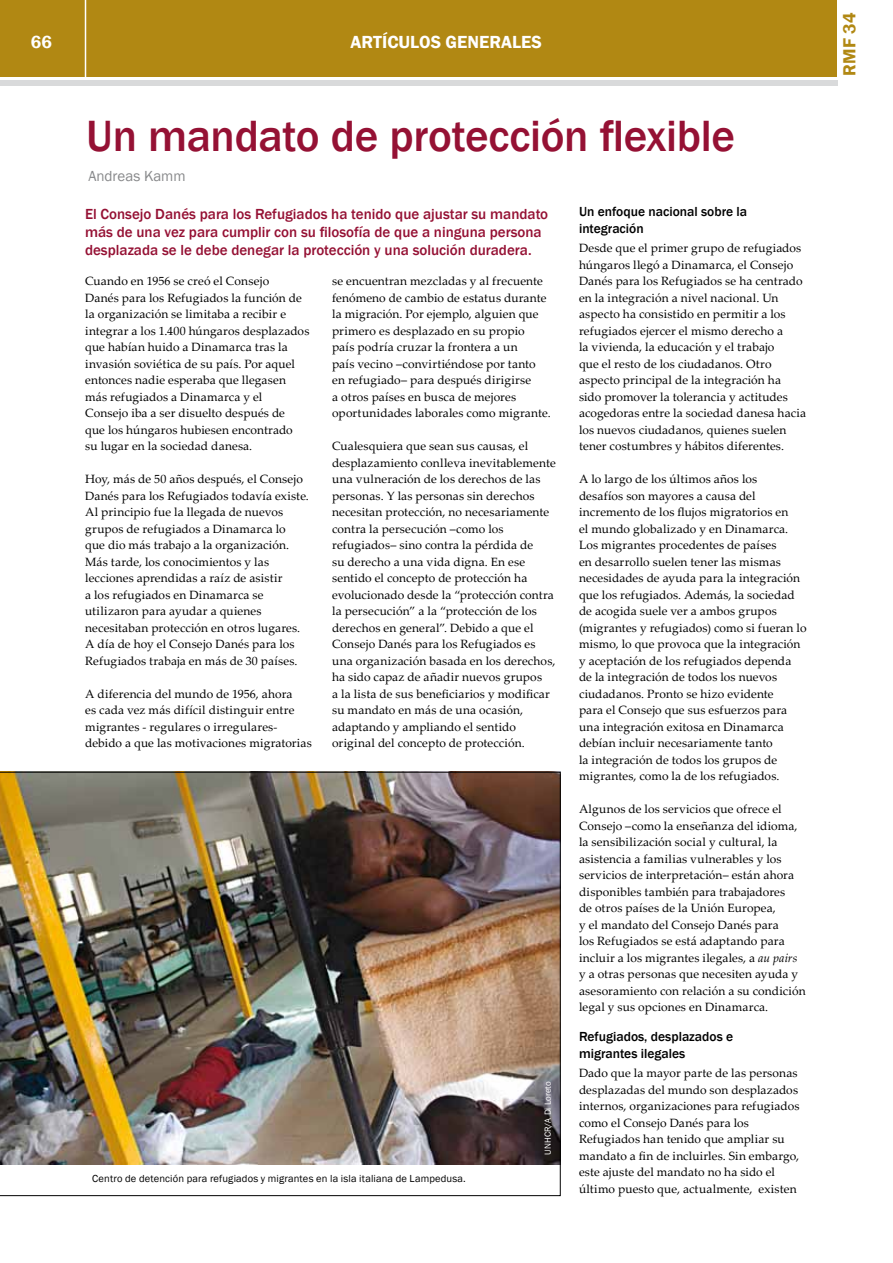
<style>
.page{position:relative;width:893px;height:1263px;background:#fff}
.page>*{position:absolute;margin:0;border:0;box-sizing:border-box;transform-origin:0 0}
.t1{font:500 45px "Franklin Gothic";letter-spacing:-.01em;color:#951134}
.t2{font:600 18px "Franklin Gothic";color:#fff}
.t3{font:600 18px "Franklin Gothic";color:#b18813}
.t4{font:500 15px/18px "Franklin Gothic";color:#951134}
.t5{font:15px "Franklin Gothic";color:#87888a}
.t6{font:500 13.5px/16.5px "Franklin Gothic";color:#000}
.t7{font:12px/16.5px "Palatino Linotype";letter-spacing:.01em;color:#000}
.t8{font:10.5px "Franklin Gothic";letter-spacing:.015em;color:#000}
.t9{font:9px "Franklin Gothic";color:#fff}
.s1{font-style:italic}
</style>
<div class="page">
<div style="left:0;top:0;width:836px;height:77px;background:#b18813"></div>
<div style="left:0;top:80px;width:837px;height:5px;background:#d9dadb"></div>
<hr style="left:85px;top:0;width:1px;height:78px;background:#fff">
<img style="left:0;top:772px;width:561px;height:424px">
<h2 class="t2" style="left:31px;top:31px;width:23px">66</h2>
<h2 class="t2" style="left:351px;top:31px;width:193px">ARTÍCULOS GENERALES</h2>
<h1 class="t1" style="left:86px;top:108px;width:650px">Un mandato de protección flexible</h1>
<p class="t5" style="left:88px;top:167px;width:99px">Andreas Kamm</p>
<p class="t4" style="left:85px;top:205px;width:465px">El Consejo Danés para los Refugiados ha tenido que ajustar su mandato más de una vez para cumplir con su filosofía de que a ninguna persona desplazada se le debe denegar la protección y una solución duradera.</p>
<p class="t7" style="left:85px;top:272px;width:226px">Cuando en 1956 se creó el Consejo<br>Danés para los Refugiados la función de la organización se limitaba a recibir e integrar a los 1.400 húngaros desplazados que habían huido a Dinamarca tras la invasión soviética de su país. Por aquel entonces nadie esperaba que llegasen más refugiados a Dinamarca y el<br>Consejo iba a ser disuelto después de<br>que los húngaros hubiesen encontrado<br>su lugar en la sociedad danesa.</p>
<p class="t7" style="left:85px;top:470px;width:225px">Hoy, más de 50 años después, el Consejo Danés para los Refugiados todavía existe.<br>Al principio fue la llegada de nuevos grupos de refugiados a Dinamarca lo<br>que dio más trabajo a la organización.<br>Más tarde, los conocimientos y las lecciones aprendidas a raíz de asistir<br>a los refugiados en Dinamarca se utilizaron para ayudar a quienes necesitaban protección en otros lugares.<br>A día de hoy el Consejo Danés para los Refugiados trabaja en más de 30 países.</p>
<p class="t7" style="left:85px;top:685px;width:228px">A diferencia del mundo de 1956, ahora<br>es cada vez más difícil distinguir entre migrantes - regulares o irregulares&shy;debido a que las motivaciones migratorias</p>
<p class="t7" style="left:332px;top:272px;width:220px">se encuentran mezcladas y al frecuente fenómeno de cambio de estatus durante la migración. Por ejemplo, alguien que primero es desplazado en su propio<br>país podría cruzar la frontera a un<br>país vecino –convirtiéndose por tanto en refugiado– para después dirigirse<br>a otros países en busca de mejores oportunidades laborales como migrante.</p>
<p class="t7" style="left:332px;top:437px;width:225px">Cualesquiera que sean sus causas, el desplazamiento conlleva inevitablemente una vulneración de los derechos de las personas. Y las personas sin derechos necesitan protección, no necesariamente contra la persecución –como los refugiados– sino contra la pérdida de<br>su derecho a una vida digna. En ese sentido el concepto de protección ha evolucionado desde la “protección contra la persecución” a la “protección de los derechos en general”. Debido a que el Consejo Danés para los Refugiados es una organización basada en los derechos, ha sido capaz de añadir nuevos grupos<br>a la lista de sus beneficiarios y modificar su mandato en más de una ocasión, adaptando y ampliando el sentido original del concepto de protección.</p>
<p class="t9" style="left:542px;top:1154px;width:75px;rotate:-90deg">UNHCR/A Di Loreto</p>
<p class="t8" style="left:92px;top:1172px;width:375px">Centro de detención para refugiados y migrantes en la isla italiana de Lampedusa.</p>
<p class="t6" style="left:579px;top:203px;width:170px">Un enfoque nacional sobre la integración</p>
<p class="t7" style="left:579px;top:239px;width:229px">Desde que el primer grupo de refugiados húngaros llegó a Dinamarca, el Consejo Danés para los Refugiados se ha centrado en la integración a nivel nacional. Un aspecto ha consistido en permitir a los refugiados ejercer el mismo derecho a<br>la vivienda, la educación y el trabajo<br>que el resto de los ciudadanos. Otro aspecto principal de la integración ha sido promover la tolerancia y actitudes acogedoras entre la sociedad danesa hacia los nuevos ciudadanos, quienes suelen tener costumbres y hábitos diferentes.</p>
<p class="t7" style="left:579px;top:470px;width:229px">A lo largo de los últimos años los<br>desafíos son mayores a causa del incremento de los flujos migratorios en<br>el mundo globalizado y en Dinamarca.<br>Los migrantes procedentes de países<br>en desarrollo suelen tener las mismas necesidades de ayuda para la integración que los refugiados. Además, la sociedad de acogida suele ver a ambos grupos (migrantes y refugiados) como si fueran lo mismo, lo que provoca que la integración y aceptación de los refugiados dependa de la integración de todos los nuevos ciudadanos. Pronto se hizo evidente<br>para el Consejo que sus esfuerzos para una integración exitosa en Dinamarca debían incluir necesariamente tanto<br>la integración de todos los grupos de migrantes, como la de los refugiados.</p>
<p class="t7" style="left:579px;top:800px;width:228px">Algunos de los servicios que ofrece el Consejo –como la enseñanza del idioma, la sensibilización social y cultural, la asistencia a familias vulnerables y los servicios de interpretación– están ahora disponibles también para trabajadores<br>de otros países de la Unión Europea,<br>y el mandato del Consejo Danés para<br>los Refugiados se está adaptando para incluir a los migrantes ilegales, a <span class="s1">au pairs </span>y a otras personas que necesiten ayuda y asesoramiento con relación a su condición legal y sus opciones en Dinamarca.</p>
<p class="t6" style="left:579px;top:1028px;width:156px">Refugiados, desplazados e migrantes ilegales</p>
<p class="t7" style="left:579px;top:1064px;width:222px">Dado que la mayor parte de las personas desplazadas del mundo son desplazados internos, organizaciones para refugiados como el Consejo Danés para los Refugiados han tenido que ampliar su mandato a fin de incluirles. Sin embargo, este ajuste del mandato no ha sido el último puesto que, actualmente, existen</p>
<h2 class="t3" style="left:838px;top:76px;width:64px;rotate:-90deg">RMF 34</h2>
</div>
